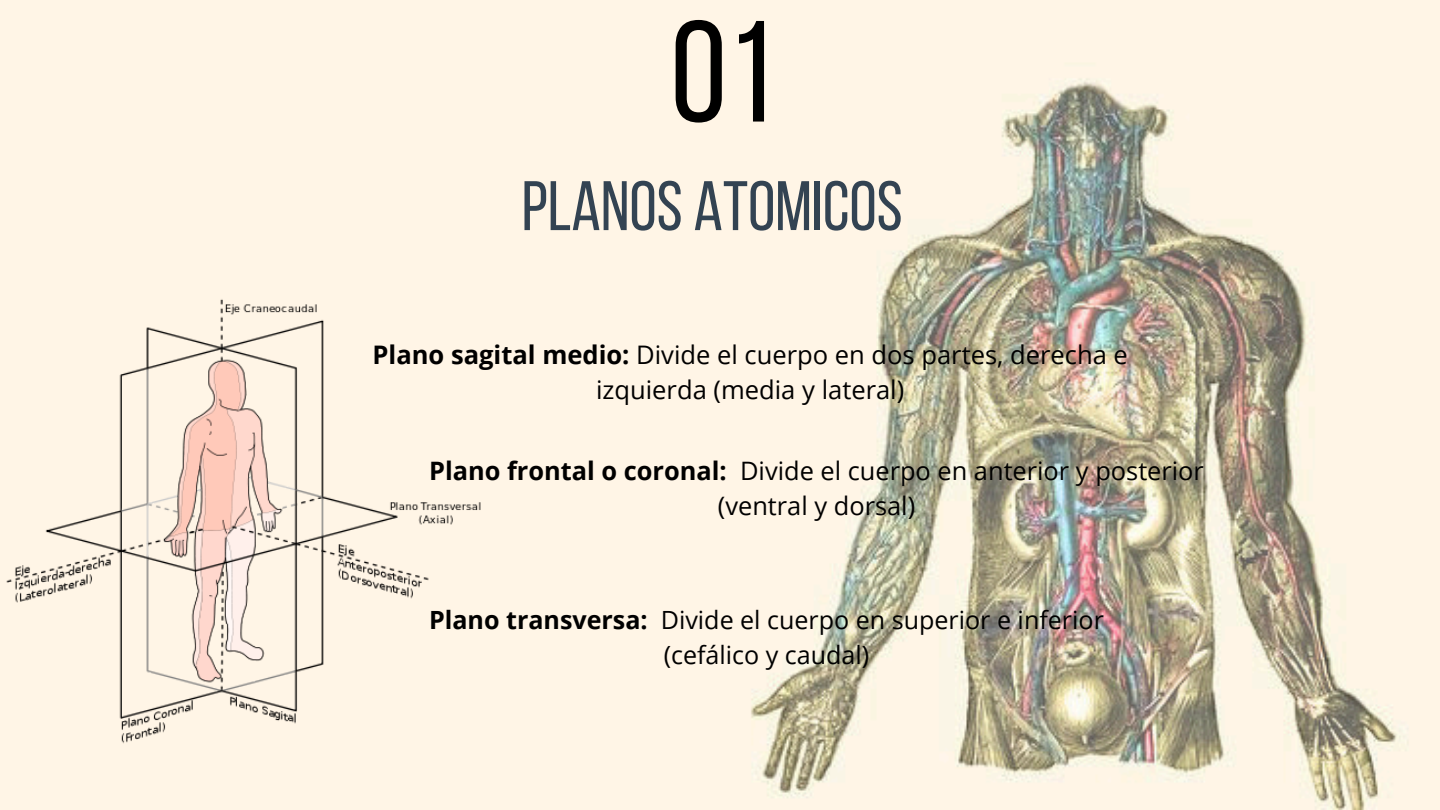
<style>
.page{position:relative;width:1440px;height:810px;background:#fff}
.page>*{position:absolute;margin:0;border:0;box-sizing:border-box;transform-origin:0 0}
.t1{font:143.7px "Bebas Neue";color:#000}
.t2{font:69.9px "Bebas Neue";color:#334352}
.t3{font:25.5px "Open Sans";color:#000}
.t4{font:25.4px/35.3px "Open Sans";color:#000}
.t5{font:700 25.4px "Open Sans";color:#000}
.t6{font:25.1px/34.9px "Open Sans";color:#000}
.t7{font:700 25.1px "Open Sans";color:#000}
.s1{font-weight:700}
</style>
<div class="page">
<img style="left:0;top:0;width:1440px;height:810px">
<img style="left:0;top:291px;width:485px;height:460px">
<p class="t1" style="left:671px;top:14px;width:106px">01</p>
<h1 class="t2" style="left:522px;top:178px;width:382px">PLANOS ATOMICOS</h1>
<p class="t3" style="left:373px;top:336px;width:757px"><span class="s1">Plano sagital medio:</span> Divide el cuerpo en dos partes, derecha e</p>
<p class="t3" style="left:596px;top:372px;width:310px">izquierda (media y lateral)</p>
<p class="t5" style="left:429px;top:452px;width:299px">Plano frontal o coronal:</p>
<p class="t4" style="left:718px;top:452px;width:488px;text-indent:22px">Divide el cuerpo en anterior y posterior (ventral y dorsal)</p>
<p class="t7" style="left:429px;top:602px;width:220px">Plano transversa:</p>
<p class="t6" style="left:661px;top:602px;width:445px">Divide el cuerpo en superior e inferior (cefálico y caudal)</p>
</div>
